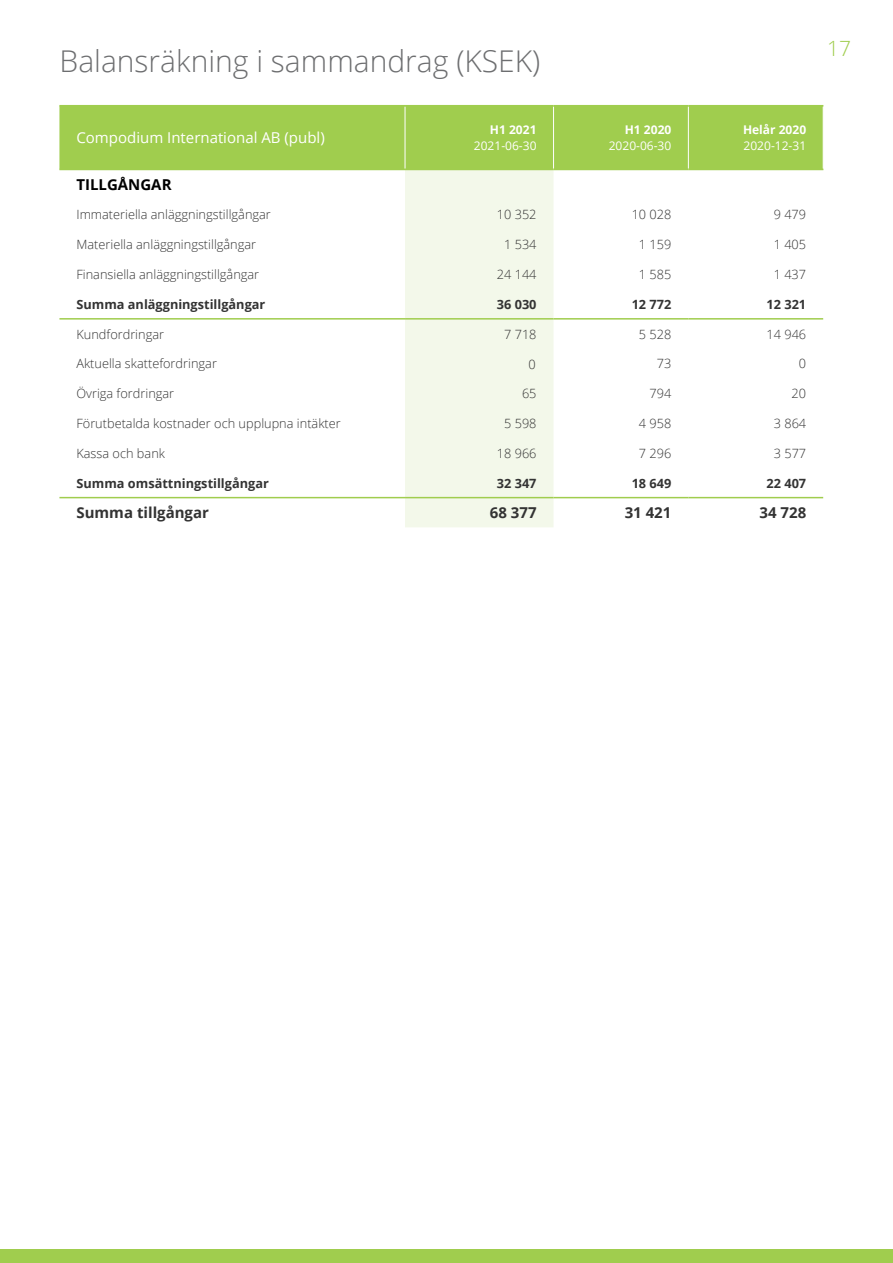
<style>
.page{position:relative;width:893px;height:1263px;background:#fff}
.page>*{position:absolute;margin:0;border:0;box-sizing:border-box;transform-origin:0 0}
.t1{font:300 30px "Open Sans";color:#6d6e70}
.t2{font:300 21px "Open Sans";color:#a0cd4e}
.t3{font:15px "Open Sans";color:#fff}
.t4{font:700 15px "Open Sans";color:#333}
.t5{font:700 15px "Open Sans";color:#000}
.t6{font:300 12.75px "Open Sans";color:#333}
.t7{font:700 12.75px "Open Sans";color:#333}
.t8{font:12px "Open Sans";color:#fff}
.t9{font:700 12px "Open Sans";color:#fff}
</style>
<div class="page">
<div style="left:0;top:1249px;width:893px;height:14px;background:#a0cd4e"></div>
<div style="left:59px;top:106px;width:764px;height:63px;background:#a0cd4e"></div>
<svg style="left:59px;top:170px;width:764px;height:1px"></svg>
<div style="left:405px;top:170px;width:149px;height:357px;background:#f3f8ea"></div>
<hr style="left:405px;top:106px;width:1px;height:63px;background:#fff">
<hr style="left:553px;top:106px;width:1px;height:63px;background:#fff">
<hr style="left:688px;top:106px;width:1px;height:63px;background:#fff">
<hr style="left:59px;top:497px;width:346px;height:1px;background:#a0cd4e">
<hr style="left:405px;top:497px;width:149px;height:1px;background:#a0cd4e">
<hr style="left:554px;top:497px;width:134px;height:1px;background:#a0cd4e">
<hr style="left:688px;top:497px;width:135px;height:1px;background:#a0cd4e">
<hr style="left:59px;top:105px;width:346px;height:1px;background:#a0cd4e">
<hr style="left:405px;top:105px;width:149px;height:1px;background:#a0cd4e">
<hr style="left:554px;top:105px;width:134px;height:1px;background:#a0cd4e">
<hr style="left:688px;top:105px;width:135px;height:1px;background:#a0cd4e">
<hr style="left:59px;top:169px;width:346px;height:1px;background:#a0cd4e">
<hr style="left:405px;top:169px;width:149px;height:1px;background:#a0cd4e">
<hr style="left:554px;top:169px;width:134px;height:1px;background:#a0cd4e">
<hr style="left:688px;top:169px;width:135px;height:1px;background:#a0cd4e">
<hr style="left:59px;top:318px;width:346px;height:2px;background:#a0cd4e">
<hr style="left:405px;top:318px;width:149px;height:2px;background:#a0cd4e">
<hr style="left:554px;top:318px;width:134px;height:2px;background:#a0cd4e">
<hr style="left:688px;top:318px;width:135px;height:2px;background:#a0cd4e">
<h1 class="t1" style="left:60px;top:41px;width:482px">Balansräkning i sammandrag (KSEK)</h1>
<p class="t3" style="left:76px;top:128px;width:250px">Compodium International AB (publ)</p>
<p class="t9" style="left:490px;top:121px;width:48px">H1 2021</p>
<p class="t8" style="left:474px;top:138px;width:64px">2021-06-30</p>
<p class="t9" style="left:625px;top:121px;width:48px">H1 2020</p>
<p class="t8" style="left:609px;top:138px;width:64px">2020-06-30</p>
<p class="t9" style="left:743px;top:121px;width:65px">Helår 2020</p>
<p class="t8" style="left:744px;top:138px;width:64px">2020-12-31</p>
<p class="t5" style="left:76px;top:174px;width:97px">TILLGÅNGAR</p>
<p class="t6" style="left:76px;top:206px;width:196px">Immateriella anläggningstillgångar</p>
<p class="t6" style="left:497px;top:206px;width:41px">10 352</p>
<p class="t6" style="left:632px;top:206px;width:41px">10 028</p>
<p class="t6" style="left:774px;top:206px;width:34px">9 479</p>
<p class="t6" style="left:76px;top:236px;width:181px">Materiella anläggningstillgångar</p>
<p class="t6" style="left:504px;top:236px;width:34px">1 534</p>
<p class="t6" style="left:639px;top:236px;width:34px">1 159</p>
<p class="t6" style="left:774px;top:236px;width:34px">1 405</p>
<p class="t6" style="left:76px;top:266px;width:184px">Finansiella anläggningstillgångar</p>
<p class="t6" style="left:497px;top:266px;width:41px">24 144</p>
<p class="t6" style="left:639px;top:266px;width:34px">1 585</p>
<p class="t6" style="left:774px;top:266px;width:34px">1 437</p>
<p class="t7" style="left:76px;top:295px;width:190px">Summa anläggningstillgångar</p>
<p class="t7" style="left:497px;top:295px;width:41px">36 030</p>
<p class="t7" style="left:632px;top:295px;width:41px">12 772</p>
<p class="t7" style="left:766px;top:295px;width:41px">12 321</p>
<p class="t6" style="left:76px;top:325px;width:89px">Kundfordringar</p>
<p class="t6" style="left:504px;top:325px;width:34px">7 718</p>
<p class="t6" style="left:639px;top:325px;width:34px">5 528</p>
<p class="t6" style="left:766px;top:325px;width:41px">14 946</p>
<p class="t6" style="left:76px;top:355px;width:142px">Aktuella skattefordringar</p>
<p class="t6" style="left:657px;top:355px;width:16px">73</p>
<p class="t6" style="left:799px;top:355px;width:9px">0</p>
<p class="t6" style="left:76px;top:385px;width:99px">Övriga fordringar</p>
<p class="t6" style="left:522px;top:385px;width:16px">65</p>
<p class="t6" style="left:650px;top:385px;width:23px">794</p>
<p class="t6" style="left:792px;top:385px;width:16px">20</p>
<p class="t6" style="left:76px;top:415px;width:266px">Förutbetalda kostnader och upplupna intäkter</p>
<p class="t6" style="left:504px;top:415px;width:34px">5 598</p>
<p class="t6" style="left:639px;top:415px;width:34px">4 958</p>
<p class="t6" style="left:774px;top:415px;width:34px">3 864</p>
<p class="t6" style="left:76px;top:444px;width:90px">Kassa och bank</p>
<p class="t6" style="left:497px;top:444px;width:41px">18 966</p>
<p class="t6" style="left:639px;top:444px;width:34px">7 296</p>
<p class="t6" style="left:774px;top:444px;width:34px">3 577</p>
<p class="t7" style="left:76px;top:474px;width:194px">Summa omsättningstillgångar</p>
<p class="t7" style="left:497px;top:474px;width:41px">32 347</p>
<p class="t7" style="left:632px;top:474px;width:41px">18 649</p>
<p class="t7" style="left:766px;top:474px;width:41px">22 407</p>
<p class="t4" style="left:76px;top:502px;width:134px">Summa tillgångar</p>
<p class="t4" style="left:490px;top:502px;width:48px">68 377</p>
<p class="t4" style="left:625px;top:502px;width:48px">31 421</p>
<p class="t4" style="left:759px;top:502px;width:48px">34 728</p>
<p class="t6" style="left:529px;top:355px;width:9px">0</p>
<h2 class="t2" style="left:827px;top:34px;width:25px">17</h2>
</div>
